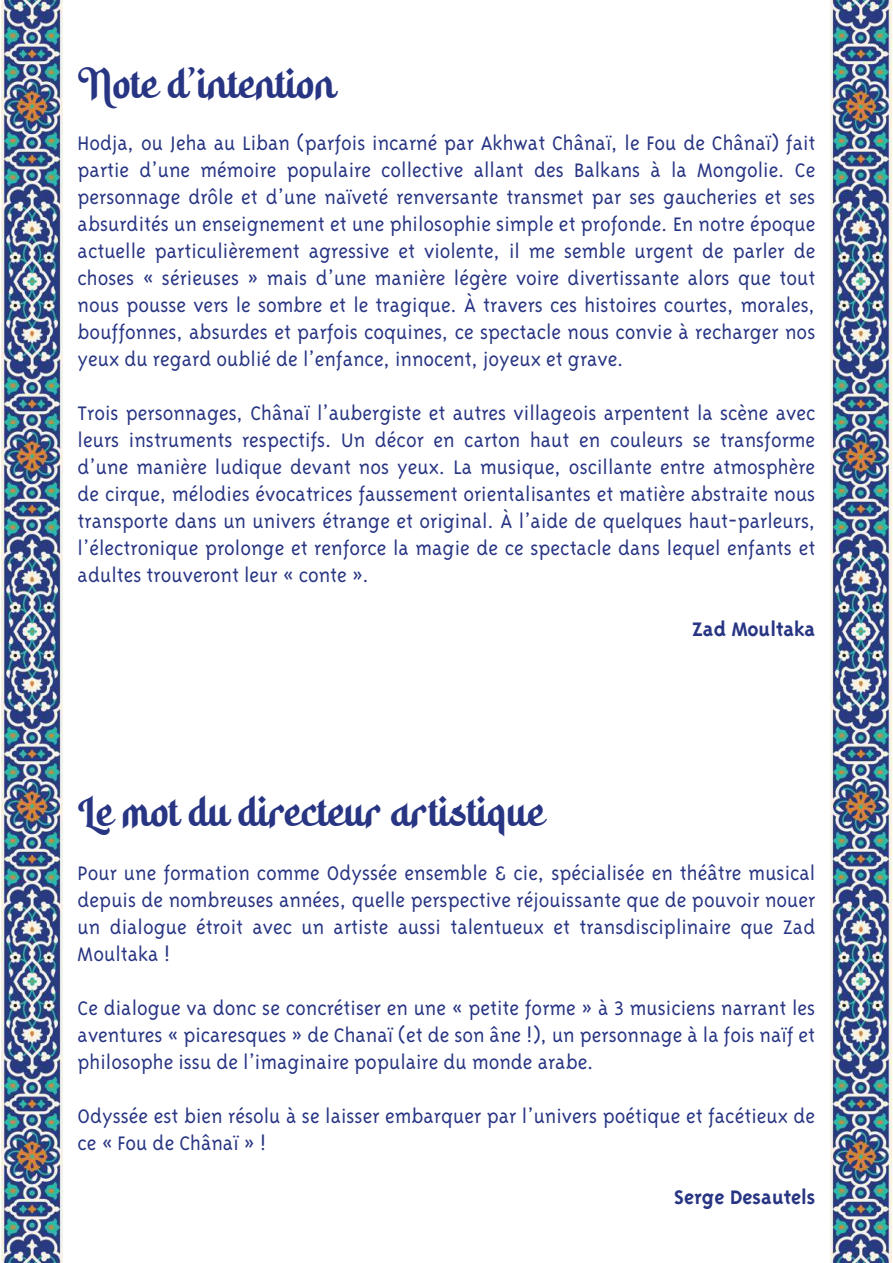
<style>
.page{position:relative;width:893px;height:1263px;background:#fff}
.page>*{position:absolute;margin:0;border:0;box-sizing:border-box;transform-origin:0 0}
.t1{font:36px "Hidayatullah DEMO";color:#283583}
.t2{font:22.5px/27px "Triplex Light Oldstyle";color:#283583;text-align:justify}
.t3{font:300 22.5px/27px "Triplex";color:#283583;text-align:justify}
.t4{font:22.5px "Triplex Bold Oldstyle";color:#283583}
</style>
<div class="page">
<img style="left:1px;top:0;width:61px;height:1263px">
<img style="left:830px;top:0;width:62px;height:1263px">
<h1 class="t1" style="left:78px;top:58px;width:258px">Note d’intention</h1>
<p class="t2" style="left:78px;top:129px;width:739px">Hodja, ou Jeha au Liban (parfois incarné par Akhwat Chânaï, le Fou de Chânaï) fait partie d’une mémoire populaire collective allant des Balkans à la Mongolie. Ce personnage drôle et d’une naïveté renversante transmet par ses gaucheries et ses absurdités un enseignement et une philosophie simple et profonde. En notre époque actuelle particulièrement agressive et violente, il me semble urgent de parler de choses « sérieuses » mais d’une manière légère voire divertissante alors que tout nous pousse vers le sombre et le tragique. À travers ces histoires courtes, morales, bouffonnes, absurdes et parfois coquines, ce spectacle nous convie à recharger nos yeux du regard oublié de l’enfance, innocent, joyeux et grave.</p>
<p class="t2" style="left:78px;top:399px;width:739px">Trois personnages, Chânaï l’aubergiste et autres villageois arpentent la scène avec leurs instruments respectifs. Un décor en carton haut en couleurs se transforme d’une manière ludique devant nos yeux. La musique, oscillante entre atmosphère de cirque, mélodies évocatrices faussement orientalisantes et matière abstraite nous transporte dans un univers étrange et original. À l’aide de quelques haut-parleurs, l’électronique prolonge et renforce la magie de ce spectacle dans lequel enfants et adultes trouveront leur « conte ».</p>
<p class="t4" style="left:692px;top:616px;width:125px">Zad Moultaka</p>
<h1 class="t1" style="left:78px;top:786px;width:466px">Le mot du directeur artistique</h1>
<p class="t3" style="left:78px;top:860px;width:739px">Pour une formation comme Odyssée ensemble &amp; cie, spécialisée en théâtre musical depuis de nombreuses années, quelle perspective réjouissante que de pouvoir nouer un dialogue étroit avec un artiste aussi talentueux et transdisciplinaire que Zad Moultaka !</p>
<p class="t3" style="left:78px;top:995px;width:739px">Ce dialogue va donc se concrétiser en une « petite forme » à 3 musiciens narrant les aventures « picaresques » de Chanaï (et de son âne !), un personnage à la fois naïf et philosophe issu de l’imaginaire populaire du monde arabe.</p>
<p class="t3" style="left:78px;top:1103px;width:739px">Odyssée est bien résolu à se laisser embarquer par l’univers poétique et facétieux de ce « Fou de Chânaï » !</p>
<p class="t4" style="left:674px;top:1185px;width:143px">Serge Desautels</p>
</div>
